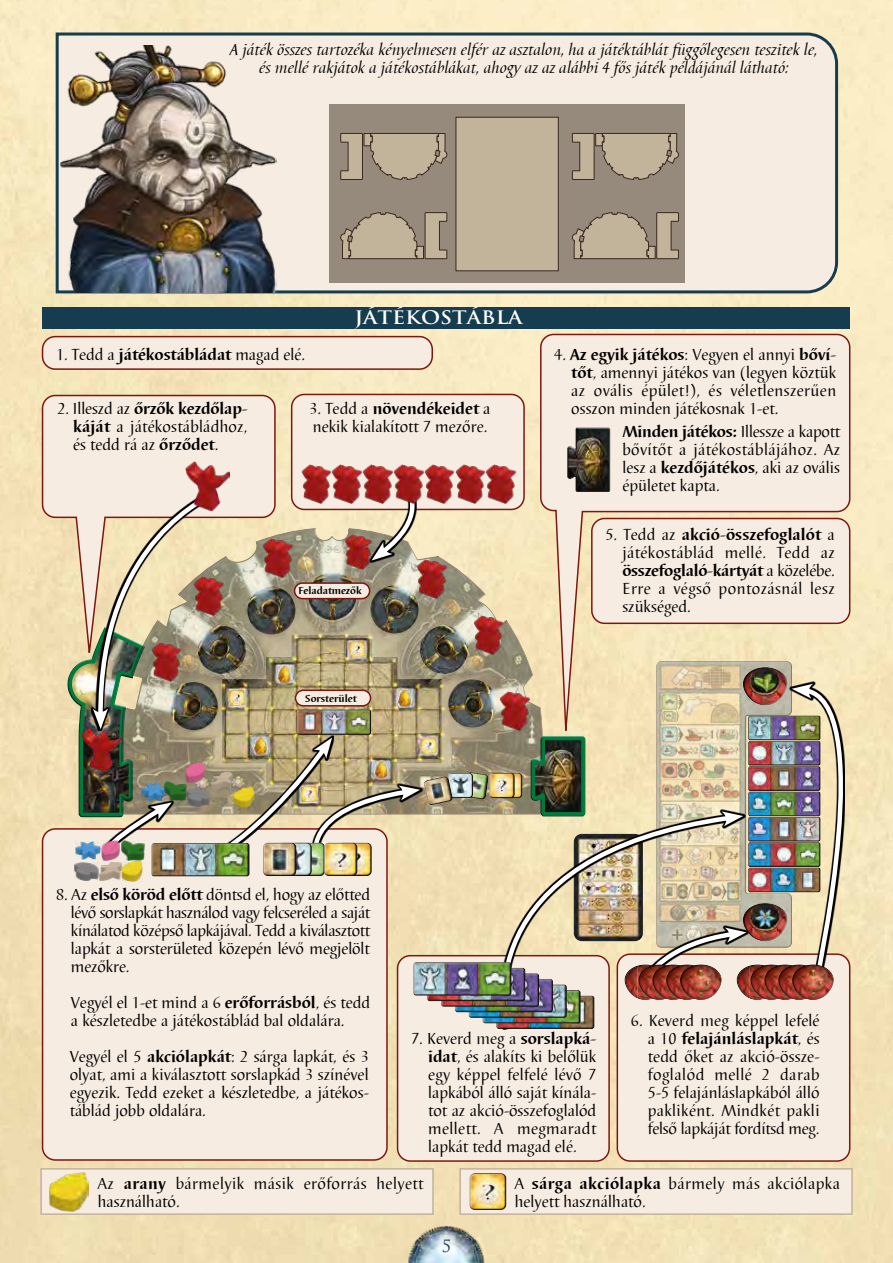
<style>
.page{position:relative;width:893px;height:1263px;background:#fff}
.page>*{position:absolute;margin:0;border:0;box-sizing:border-box;transform-origin:0 0}
.t1{font:700 18.15px "Trajan Pro";color:#fff;scale:1.14 1}
.t2{font:16.5px/18px "Barbedor Com";color:#000;text-align:justify}
.t3{font:italic 16.5px/18px "Barbedor Com";color:#000;text-align:center}
.t4{font:16.5px/18px "Barbedor Com";letter-spacing:.025em;color:#000}
.t5{font:16.5px/18px "Barbedor Com";letter-spacing:.02em;color:#000}
.t6{font:16.5px "Trajan";color:#163c4f}
.t7{font:700 10.5px "Barbedor Com";letter-spacing:-.005em;color:#000}
.s1{font-weight:700}
</style>
<div class="page">
<img style="left:0;top:0;width:893px;height:1263px">
<div style="left:459px;top:1168px;width:394px;height:47px;background:#f6ece1;border:2px solid #c2b39b"></div>
<div style="left:40px;top:1168px;width:394px;height:47px;background:#f6ece1;border:2px solid #c2b39b"></div>
<svg style="left:54px;top:31px;width:786px;height:264px"></svg>
<div style="left:43px;top:307px;width:807px;height:21px;background:#163c4f"></div>
<img style="left:60px;top:45px;width:216px;height:247px">
<div style="left:120px;top:527px;width:423px;height:288px;background:#000;opacity:.75"></div>
<div style="left:529px;top:737px;width:58px;height:81px;background:#000;opacity:.75"></div>
<div style="left:43px;top:829px;width:344px;height:331px;background:#f6ece1;border-radius:13px"></div>
<div style="left:42px;top:828px;width:346px;height:333px;border:2px solid #7e1710;border-radius:13px"></div>
<div style="left:43px;top:337px;width:389px;height:32px;background:#f6ece1;border-radius:13px"></div>
<div style="left:42px;top:336px;width:391px;height:34px;border:2px solid #7e1710;border-radius:13px"></div>
<svg style="left:41px;top:394px;width:235px;height:273px"></svg>
<svg style="left:539px;top:333px;width:312px;height:422px"></svg>
<div style="left:292px;top:394px;width:232px;height:115px;background:#f6ece1;border-radius:13px"></div>
<div style="left:291px;top:394px;width:234px;height:116px;border:2px solid #7e1710;border-radius:13px"></div>
<div style="left:592px;top:518px;width:258px;height:105px;background:#f6ece1;border-radius:13px"></div>
<div style="left:591px;top:518px;width:259px;height:106px;border:2px solid #7e1710;border-radius:13px"></div>
<div style="left:617px;top:954px;width:233px;height:207px;background:#f6ece1;border-radius:13px"></div>
<div style="left:617px;top:953px;width:233px;height:209px;border:2px solid #7e1710;border-radius:13px"></div>
<div style="left:398px;top:956px;width:211px;height:205px;background:#f6ece1;border-radius:13px"></div>
<div style="left:397px;top:955px;width:213px;height:207px;border:2px solid #7e1710;border-radius:13px"></div>
<img style="left:462px;top:813px;width:163px;height:218px">
<div style="left:329px;top:105px;width:356px;height:178px;background:#958a7c"></div>
<div style="left:498px;top:771px;width:26px;height:29px;background:#000;opacity:.75"></div>
<img style="left:65px;top:486px;width:425px;height:378px">
<div style="left:489px;top:771px;width:24px;height:29px;background:#fff;opacity:.75"></div>
<div style="left:490px;top:771px;width:26px;height:29px;background:#000;opacity:.75"></div>
<div style="left:566px;top:428px;width:46px;height:65px;background:#000;opacity:.75"></div>
<div style="left:339px;top:841px;width:35px;height:38px;background:#000;opacity:.75"></div>
<div style="left:293px;top:841px;width:34px;height:38px;background:#000;opacity:.75"></div>
<div style="left:279px;top:841px;width:35px;height:38px;background:#000;opacity:.75"></div>
<div style="left:262px;top:841px;width:33px;height:37px;background:#fff;opacity:.75"></div>
<div style="left:264px;top:841px;width:34px;height:38px;background:#000;opacity:.75"></div>
<div style="left:324px;top:841px;width:32px;height:37px;background:#fff;opacity:.75"></div>
<div style="left:325px;top:841px;width:35px;height:38px;background:#000;opacity:.75"></div>
<div style="left:469px;top:1173px;width:35px;height:39px;background:#fff;opacity:.75"></div>
<div style="left:471px;top:1173px;width:37px;height:39px;background:#000;opacity:.75"></div>
<div style="left:623px;top:963px;width:38px;height:38px;background:#000;opacity:.75"></div>
<img style="left:625px;top:661px;width:252px;height:340px">
<div style="left:805px;top:963px;width:29px;height:38px;background:#fff;opacity:.75"></div>
<div style="left:791px;top:963px;width:38px;height:38px;background:#000;opacity:.75"></div>
<div style="left:496px;top:995px;width:100px;height:36px;background:#000;opacity:.75"></div>
<div style="left:482px;top:990px;width:101px;height:36px;background:#000;opacity:.75"></div>
<div style="left:468px;top:984px;width:101px;height:36px;background:#000;opacity:.75"></div>
<div style="left:455px;top:979px;width:100px;height:36px;background:#000;opacity:.75"></div>
<div style="left:441px;top:973px;width:100px;height:36px;background:#000;opacity:.75"></div>
<div style="left:427px;top:968px;width:100px;height:36px;background:#000;opacity:.75"></div>
<div style="left:413px;top:962px;width:101px;height:36px;background:#000;opacity:.75"></div>
<div style="left:151px;top:841px;width:100px;height:38px;background:#000;opacity:.75"></div>
<img style="left:75px;top:840px;width:69px;height:42px">
<img style="left:301px;top:464px;width:215px;height:39px">
<img style="left:185px;top:461px;width:45px;height:50px">
<img style="left:49px;top:1172px;width:39px;height:39px">
<div style="left:455px;top:117px;width:104px;height:154px;background:#c2b39b;border:1px solid #3b281f"></div>
<svg style="left:340px;top:212px;width:107px;height:47px"></svg>
<svg style="left:340px;top:133px;width:108px;height:47px"></svg>
<svg style="left:571px;top:212px;width:108px;height:47px"></svg>
<svg style="left:572px;top:133px;width:107px;height:47px"></svg>
<img style="left:81px;top:728px;width:40px;height:44px">
<img style="left:344px;top:535px;width:28px;height:35px">
<img style="left:263px;top:538px;width:31px;height:39px">
<img style="left:194px;top:577px;width:30px;height:39px">
<img style="left:151px;top:643px;width:31px;height:39px">
<img style="left:417px;top:559px;width:30px;height:39px">
<img style="left:473px;top:616px;width:31px;height:39px">
<img style="left:500px;top:691px;width:31px;height:39px">
<div style="left:296px;top:709px;width:74px;height:27px;background:#fff;opacity:.75"></div>
<div style="left:297px;top:709px;width:75px;height:28px;background:#000;opacity:.75"></div>
<img style="left:142px;top:782px;width:23px;height:19px">
<img style="left:186px;top:762px;width:18px;height:21px">
<img style="left:234px;top:786px;width:21px;height:21px">
<img style="left:165px;top:781px;width:22px;height:20px">
<img style="left:187px;top:788px;width:23px;height:18px">
<img style="left:211px;top:771px;width:22px;height:19px">
<img style="left:406px;top:1224px;width:81px;height:39px">
<div style="left:433px;top:1229px;width:27px;height:32px;background:#fff;opacity:.75"></div>
<p class="t3" style="left:230px;top:41px;width:589px">A játék összes tartozéka kényelmesen elfér az asztalon, ha a játéktáblát függőlegesen teszitek le, és mellé rakjátok a játékostáblákat, ahogy az az alábbi 4 fős játék példájánál látható:</p>
<p class="t1" style="left:355px;top:309px;width:149px">JÁTÉKOSTÁBLA</p>
<p class="t2" style="left:56px;top:346px;width:251px">1. Tedd a <span class="s1">játékostábládat</span> magad elé.</p>
<p class="t2" style="left:73px;top:400px;width:176px;text-indent:-16px">2. Illeszd az <span class="s1">őrzők kezdőlap&shy;káját</span> a játékostábládhoz, és tedd rá az <span class="s1">őrződet</span>.</p>
<p class="t2" style="left:309px;top:400px;width:183px">3. Tedd a <span class="s1">növendékeidet</span> a nekik kialakított 7 mezőre.</p>
<p class="t7" style="left:298px;top:585px;width:65px">Feladatmezők</p>
<p class="t2" style="left:571px;top:346px;width:266px;text-indent:-17px">4. <span class="s1">Az egyik játékos</span>: Vegyen el annyi <span class="s1">bőví&shy;tőt</span>, amennyi játékos van (legyen köztük az ovális épület!), és véletlenszerűen osszon minden játékosnak 1-et.</p>
<p class="t2" style="left:622px;top:423px;width:219px"><span class="s1">Minden játékos:</span> Illessze a kapott bővítőt a játékostáblájához. Az lesz a <span class="s1">kezdőjátékos</span>, aki az ovális épületet kapta.</p>
<p class="t2" style="left:622px;top:526px;width:214px;text-indent:-17px">5. Tedd az <span class="s1">akció-összefoglalót</span> a játékostáblád mellé. Tedd az <span class="s1">összefoglaló-kártyát</span> a közelébe.<br>Erre a végső pontozásnál lesz szükséged.</p>
<p class="t7" style="left:305px;top:693px;width:53px">Sorsterület</p>
<p class="t2" style="left:71px;top:886px;width:301px;text-indent:-15px">8. Az <span class="s1">első köröd előtt</span> döntsd el, hogy az előtted lévő sorslapkát használod vagy felcseréled a saját kínálatod középső lapkájával. Tedd a kiválasztott lapkát a sorsterületed közepén lévő megjelölt mezőkre.</p>
<p class="t2" style="left:71px;top:994px;width:301px">Vegyél el 1-et mind a 6 <span class="s1">erőforrásból</span>, és tedd a készletedbe a játékostáblád bal oldalára.</p>
<p class="t2" style="left:70px;top:1048px;width:301px">Vegyél el 5 <span class="s1">akciólapkát</span>: 2 sárga lapkát, és 3 olyat, ami a kiválasztott sorslapkád 3 színével egyezik. Tedd ezeket a készletedbe, a játékos&shy;táblád jobb oldalára.</p>
<p class="t2" style="left:428px;top:1030px;width:170px;text-indent:-17px">7. Keverd meg a <span class="s1">sorslapká&shy;idat</span>, és alakíts ki belőlük egy képpel felfelé lévő 7 lapkából álló saját kínála&shy;tot az akció-összefoglalód mellett. A megmaradt lapkát tedd magad elé.</p>
<p class="t2" style="left:648px;top:1012px;width:173px;text-indent:-17px">6. Keverd meg képpel lefelé a 10 <span class="s1">felajánláslapkát</span>, és tedd őket az akció-össze&shy;foglalód mellé 2 darab 5-5 felajánláslapkából álló pakliként. Mindkét pakli felső lapkáját fordítsd meg.</p>
<p class="t5" style="left:98px;top:1175px;width:327px">Az <span class="s1">arany</span> bármelyik másik erőforrás helyett használható.</p>
<p class="t6" style="left:442px;top:1236px;width:11px">5</p>
<p class="t4" style="left:515px;top:1175px;width:327px">A <span class="s1">sárga akciólapka</span> bármely más akciólapka helyett használható.</p>
</div>
